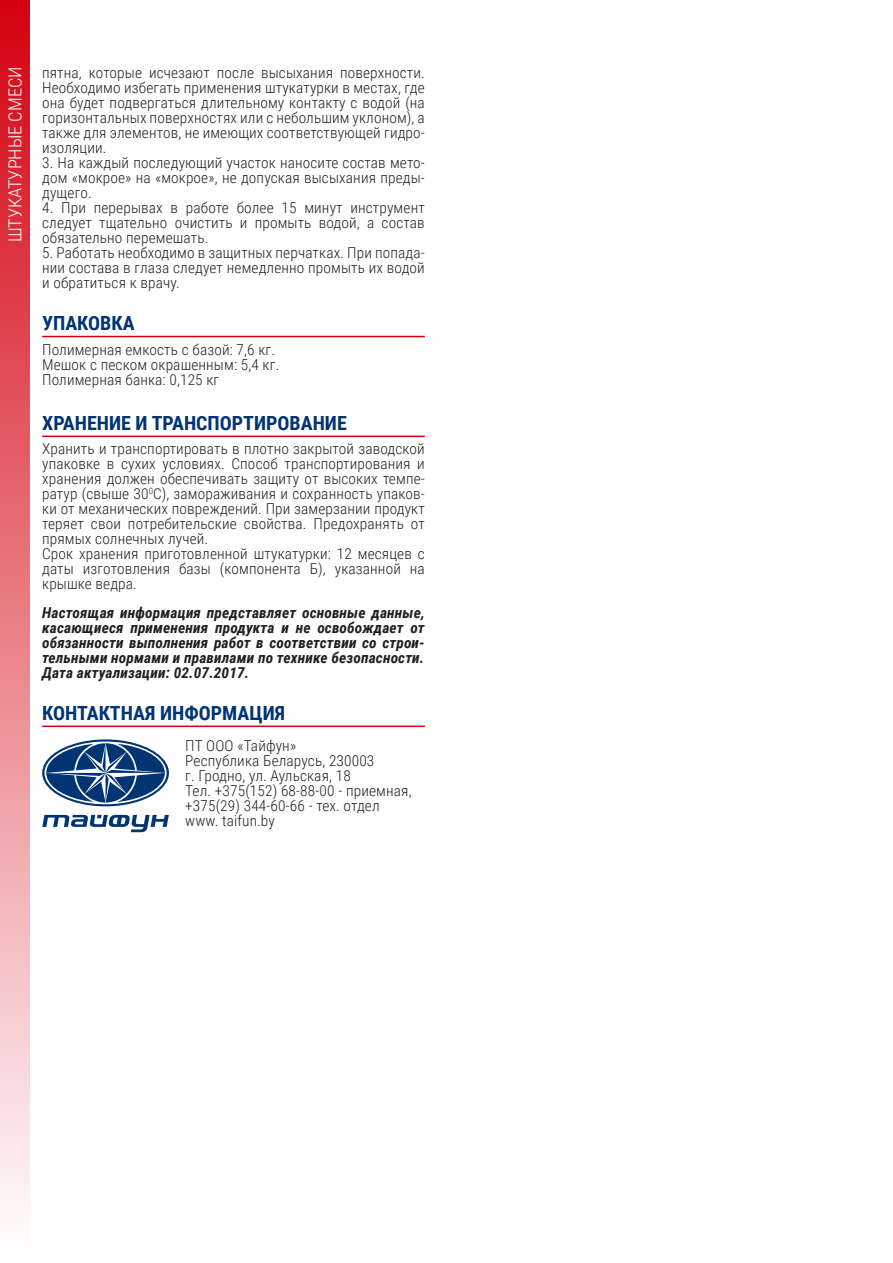
<style>
.page{position:relative;width:893px;height:1263px;background:#fff}
.page>*{position:absolute;margin:0;border:0;box-sizing:border-box;transform-origin:0 0}
.t1{font:700 19.5px "Roboto Condensed";color:#003473}
.t2{font:300 18px "Roboto Condensed";color:#fff}
.t3{font:300 15px/15px "Roboto Condensed";letter-spacing:.01em;color:#231f20;text-align:justify}
.t4{font:italic 700 15px/15px "Roboto Condensed";letter-spacing:.01em;color:#231f20;text-align:justify}
</style>
<div class="page">
<div style="left:0;top:0;width:30px;height:1263px;background:linear-gradient(to bottom,#d40210,#fff)"></div>
<svg style="left:42px;top:815px;width:127px;height:17px"></svg>
<svg style="left:42px;top:739px;width:127px;height:67px"></svg>
<hr style="left:42px;top:725px;width:383px;height:2px;background:#d4000f">
<hr style="left:42px;top:436px;width:383px;height:1px;background:#d4000f">
<hr style="left:42px;top:336px;width:383px;height:1px;background:#d4000f">
<p class="t2" style="left:2px;top:242px;width:177px;rotate:-90deg">ШТУКАТУРНЫЕ СМЕСИ</p>
<p class="t3" style="left:42px;top:64px;width:384px">пятна, которые исчезают после высыхания поверхности.<br>Необходимо избегать применения штукатурки в местах, где она будет подвергаться длительному контакту с водой (на горизонтальных поверхностях или с небольшим уклоном), а также для элементов, не имеющих соответствующей гидро&shy;изоляции.</p>
<p class="t3" style="left:42px;top:154px;width:384px">3. На каждый последующий участок наносите состав мето&shy;дом «мокрое» на «мокрое», не допуская высыхания преды&shy;дущего.</p>
<p class="t3" style="left:42px;top:199px;width:384px">4. При перерывах в работе более 15 минут инструмент следует тщательно очистить и промыть водой, а состав обязательно перемешать.</p>
<p class="t3" style="left:42px;top:244px;width:384px">5. Работать необходимо в защитных перчатках. При попада&shy;нии состава в глаза следует немедленно промыть их водой и обратиться к врачу.</p>
<h1 class="t1" style="left:42px;top:310px;width:94px">УПАКОВКА</h1>
<p class="t3" style="left:42px;top:341px;width:239px;text-align:left">Полимерная емкость с базой: 7,6 кг.<br>Мешок с песком окрашенным: 5,4 кг.<br>Полимерная банка: 0,125 кг</p>
<h1 class="t1" style="left:42px;top:409px;width:306px">ХРАНЕНИЕ И ТРАНСПОРТИРОВАНИЕ</h1>
<p class="t3" style="left:42px;top:441px;width:384px;text-align:left">Хранить и транспортировать в плотно закрытой заводской упаковке в сухих условиях. Способ транспортирования и хранения должен обеспечивать защиту от высоких темпе&shy;ратур (свыше 30<sup>0</sup>С), замораживания и сохранность упаков&shy;ки от механических повреждений. При замерзании продукт теряет свои потребительские свойства. Предохранять от прямых солнечных лучей.<br>Срок хранения приготовленной штукатурки: 12 месяцев с даты изготовления базы (компонента Б), указанной на крышке ведра.</p>
<p class="t4" style="left:42px;top:605px;width:384px">Настоящая информация представляет основные данные, касающиеся применения продукта и не освобождает от обязанности выполнения работ в соответствии со строи&shy;тельными нормами и правилами по технике безопасности.<br>Дата актуализации: 02.07.2017.</p>
<h1 class="t1" style="left:42px;top:699px;width:244px">КОНТАКТНАЯ ИНФОРМАЦИЯ</h1>
<p class="t3" style="left:185px;top:737px;width:228px;text-align:left">ПТ ООО «Тайфун»<br>Республика Беларусь, 230003<br>г. Гродно, ул. Аульская, 18<br>Тел. +375(152) 68-88-00 - приемная, +375(29) 344-60-66 - тех. отдел www. taifun.by</p>
</div>
